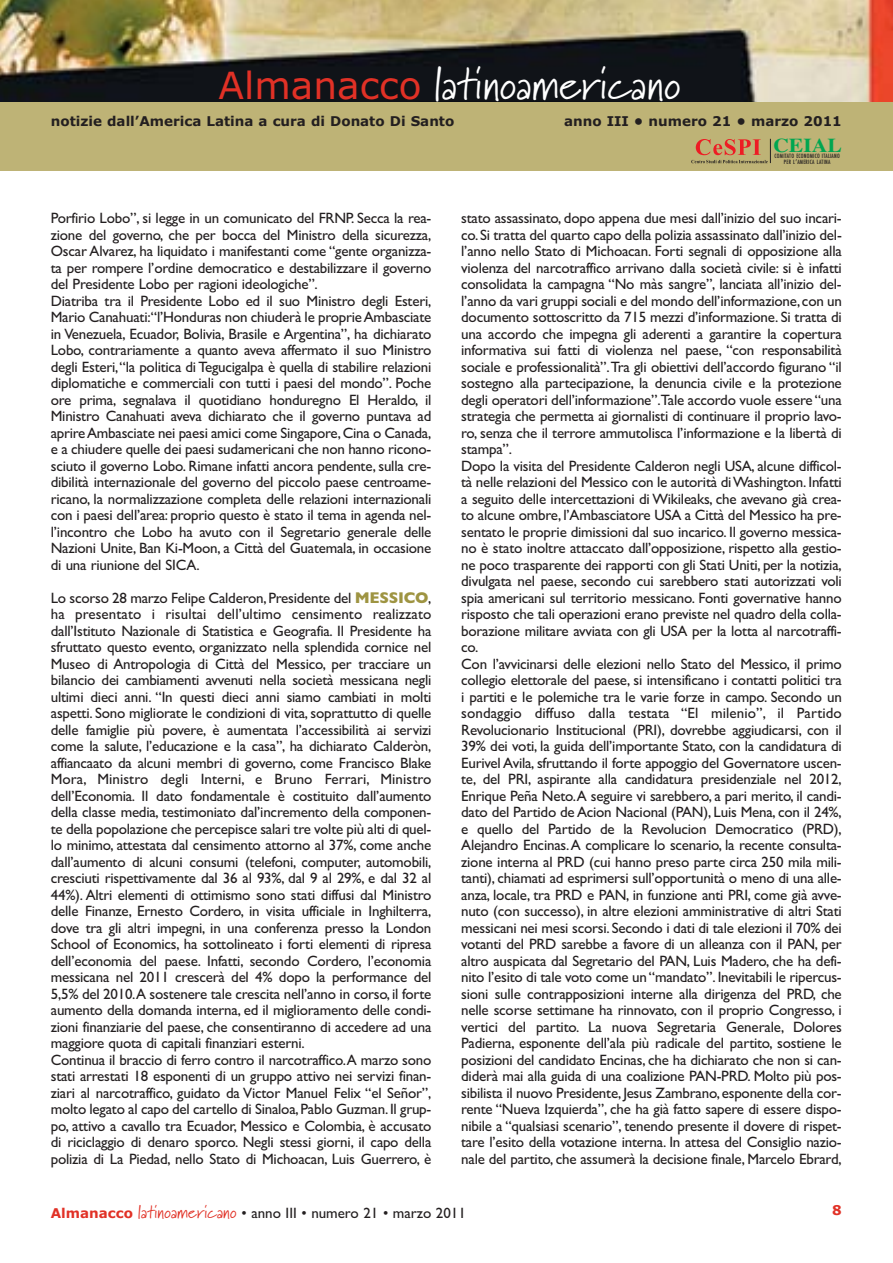
<style>
.page{position:relative;width:893px;height:1263px;background:#fff}
.page>*{position:absolute;margin:0;border:0;box-sizing:border-box;transform-origin:0 0}
.t1{font:45px "Marydale";letter-spacing:.01em;color:#fff}
.t2{font:700 19.65px "Times";color:#00a650;scale:1.1 1}
.t3{font:15px/16.5px "Gill Sans";letter-spacing:-.015em;color:#231f20}
.t4{font:700 13.5px "Verdana";color:#231f20}
.t5{font:700 13.5px "Verdana";color:#e13126}
.t6{font:500 condensed 5.7px/5.4px "Futura";letter-spacing:.04em;color:#231f20;text-align:center}
.s1{font-family:"Verdana";font-size:37.5px;color:#e13126}
.s2{font-weight:700;font-size:15.75px;color:#9e9442}
.s3{font-size:7.65px}
.s4{font-family:"Verdana";font-weight:700;font-size:13.5px;color:#e13126}
.s5{font-family:"Marydale";font-size:18px;color:#e13126}
</style>
<div class="page">
<img style="left:0;top:0;width:893px;height:103px">
<div style="left:0;top:103px;width:893px;height:68px;background:#beb376"></div>
<svg style="left:691px;top:139px;width:80px;height:24px"></svg>
<h1 class="t1" style="left:218px;top:57px;width:464px"><span class="s1">Almanacco</span> latinoamericano</h1>
<p class="t4" style="left:51px;top:116px;width:405px">notizie dall’America Latina a cura di Donato Di Santo</p>
<p class="t4" style="left:564px;top:116px;width:279px">anno III • numero 21 • marzo 2011</p>
<p class="t3" style="left:51px;top:211px;width:382px">Porfirio Lobo”, si legge in un comunicato del FRNP. Secca la rea&shy;zione del governo, che per bocca del Ministro della sicurezza, Oscar Alvarez, ha liquidato i manifestanti come “gente organizza&shy;ta per rompere l’ordine democratico e destabilizzare il governo del Presidente Lobo per ragioni ideologiche”.<br>Diatriba tra il Presidente Lobo ed il suo Ministro degli Esteri, Mario Canahuati:“l’Honduras non chiuderà le proprie Ambasciate in Venezuela, Ecuador, Bolivia, Brasile e Argentina”, ha dichiarato Lobo, contrariamente a quanto aveva affermato il suo Ministro degli Esteri,“la politica di Tegucigalpa è quella di stabilire relazioni diplomatiche e commerciali con tutti i paesi del mondo”. Poche ore prima, segnalava il quotidiano honduregno El Heraldo, il Ministro Canahuati aveva dichiarato che il governo puntava ad aprire Ambasciate nei paesi amici come Singapore,Cina o Canada, e a chiudere quelle dei paesi sudamericani che non hanno ricono&shy;sciuto il governo Lobo. Rimane infatti ancora pendente, sulla cre&shy;dibilità internazionale del governo del piccolo paese centroame&shy;ricano, la normalizzazione completa delle relazioni internazionali con i paesi dell’area: proprio questo è stato il tema in agenda nel&shy;l’incontro che Lobo ha avuto con il Segretario generale delle Nazioni Unite, Ban Ki-Moon, a Città del Guatemala, in occasione di una riunione del SICA.</p>
<p class="t3" style="left:51px;top:591px;width:382px">Lo scorso 28 marzo Felipe Calderon,Presidente del <span class="s2">MESSICO</span>, ha presentato i risultai dell’ultimo censimento realizzato dall’Istituto Nazionale di Statistica e Geografia. Il Presidente ha sfruttato questo evento, organizzato nella splendida cornice nel Museo di Antropologia di Città del Messico, per tracciare un bilancio dei cambiamenti avvenuti nella società messicana negli ultimi dieci anni. “In questi dieci anni siamo cambiati in molti aspetti. Sono migliorate le condizioni di vita, soprattutto di quelle delle famiglie più povere, è aumentata l’accessibilità ai servizi come la salute, l’educazione e la casa”, ha dichiarato Calderòn, affiancaato da alcuni membri di governo, come Francisco Blake Mora, Ministro degli Interni, e Bruno Ferrari, Ministro dell’Economia. Il dato fondamentale è costituito dall’aumento della classe media, testimoniato dal’incremento della componen&shy;te della popolazione che percepisce salari tre volte più alti di quel&shy;lo minimo, attestata dal censimento attorno al 37%, come anche dall’aumento di alcuni consumi (telefoni, computer, automobili, cresciuti rispettivamente dal 36 al 93%, dal 9 al 29%, e dal 32 al 44%). Altri elementi di ottimismo sono stati diffusi dal Ministro delle Finanze, Ernesto Cordero, in visita ufficiale in Inghilterra, dove tra gli altri impegni, in una conferenza presso la London School of Economics, ha sottolineato i forti elementi di ripresa dell’economia del paese. Infatti, secondo Cordero, l’economia messicana nel 2011 crescerà del 4% dopo la performance del 5,5% del 2010.A sostenere tale crescita nell’anno in corso,il forte aumento della domanda interna, ed il miglioramento delle condi&shy;zioni finanziarie del paese, che consentiranno di accedere ad una maggiore quota di capitali finanziari esterni.<br>Continua il braccio di ferro contro il narcotraffico.A marzo sono stati arrestati 18 esponenti di un gruppo attivo nei servizi finan&shy;ziari al narcotraffico, guidato da Victor Manuel Felix “el Señor”, molto legato al capo del cartello di Sinaloa,Pablo Guzman.Il grup&shy;po, attivo a cavallo tra Ecuador, Messico e Colombia, è accusato di riciclaggio di denaro sporco. Negli stessi giorni, il capo della polizia di La Piedad, nello Stato di Michoacan, Luis Guerrero, è</p>
<h2 class="t2" style="left:773px;top:138px;width:64px">CEIAL</h2>
<p class="t6" style="left:774px;top:154px;width:67px">COMITATO ECONOMICO ITALIANO<br>PER L<span class="s3">’</span>AMERICA LATINA</p>
<p class="t3" style="left:461px;top:211px;width:382px">stato assassinato, dopo appena due mesi dall’inizio del suo incari&shy;co.Si tratta del quarto capo della polizia assassinato dall’inizio del&shy;l’anno nello Stato di Michoacan. Forti segnali di opposizione alla violenza del narcotraffico arrivano dalla società civile: si è infatti consolidata la campagna “No màs sangre”, lanciata all’inizio del&shy;l’anno da vari gruppi sociali e del mondo dell’informazione,con un documento sottoscritto da 715 mezzi d’informazione. Si tratta di una accordo che impegna gli aderenti a garantire la copertura informativa sui fatti di violenza nel paese, “con responsabilità sociale e professionalità”.Tra gli obiettivi dell’accordo figurano “il sostegno alla partecipazione, la denuncia civile e la protezione degli operatori dell’informazione”.Tale accordo vuole essere “una strategia che permetta ai giornalisti di continuare il proprio lavo&shy;ro, senza che il terrore ammutolisca l’informazione e la libertà di stampa”.<br>Dopo la visita del Presidente Calderon negli USA, alcune difficol&shy;tà nelle relazioni del Messico con le autorità di Washington.Infatti a seguito delle intercettazioni di Wikileaks, che avevano già crea&shy;to alcune ombre,l’Ambasciatore USA a Città del Messico ha pre&shy;sentato le proprie dimissioni dal suo incarico. Il governo messica&shy;no è stato inoltre attaccato dall’opposizione, rispetto alla gestio&shy;ne poco trasparente dei rapporti con gli Stati Uniti, per la notizia, divulgata nel paese, secondo cui sarebbero stati autorizzati voli spia americani sul territorio messicano. Fonti governative hanno risposto che tali operazioni erano previste nel quadro della colla&shy;borazione militare avviata con gli USA per la lotta al narcotraffi&shy;co.<br>Con l’avvicinarsi delle elezioni nello Stato del Messico, il primo collegio elettorale del paese, si intensificano i contatti politici tra i partiti e le polemiche tra le varie forze in campo. Secondo un sondaggio diffuso dalla testata “El milenio”, il Partido Revolucionario Institucional (PRI), dovrebbe aggiudicarsi, con il 39% dei voti, la guida dell’importante Stato, con la candidatura di Eurivel Avila, sfruttando il forte appoggio del Governatore uscen&shy;te, del PRI, aspirante alla candidatura presidenziale nel 2012, Enrique Peña Neto.A seguire vi sarebbero, a pari merito, il candi&shy;dato del Partido de Acion Nacional (PAN), Luis Mena, con il 24%, e quello del Partido de la Revolucion Democratico (PRD), Alejandro Encinas.A complicare lo scenario, la recente consulta&shy;zione interna al PRD (cui hanno preso parte circa 250 mila mili&shy;tanti), chiamati ad esprimersi sull’opportunità o meno di una alle&shy;anza, locale, tra PRD e PAN, in funzione anti PRI, come già avve&shy;nuto (con successo), in altre elezioni amministrative di altri Stati messicani nei mesi scorsi. Secondo i dati di tale elezioni il 70% dei votanti del PRD sarebbe a favore di un alleanza con il PAN, per altro auspicata dal Segretario del PAN, Luis Madero, che ha defi&shy;nito l’esito di tale voto come un “mandato”.Inevitabili le ripercus&shy;sioni sulle contrapposizioni interne alla dirigenza del PRD, che nelle scorse settimane ha rinnovato, con il proprio Congresso, i vertici del partito. La nuova Segretaria Generale, Dolores Padierna, esponente dell’ala più radicale del partito, sostiene le posizioni del candidato Encinas, che ha dichiarato che non si can&shy;diderà mai alla guida di una coalizione PAN-PRD. Molto più pos&shy;sibilista il nuovo Presidente,Jesus Zambrano,esponente della cor&shy;rente “Nueva Izquierda”, che ha già fatto sapere di essere dispo&shy;nibile a “qualsiasi scenario”, tenendo presente il dovere di rispet&shy;tare l’esito della votazione interna. In attesa del Consiglio nazio&shy;nale del partito, che assumerà la decisione finale, Marcelo Ebrard,</p>
<p class="t3" style="left:51px;top:1206px;width:417px"><span class="s4">Almanacco</span> <span class="s5">latinoamericano</span> • anno III • numero 21 • marzo 2011</p>
<p class="t5" style="left:832px;top:1204px;width:11px">8</p>
</div>
